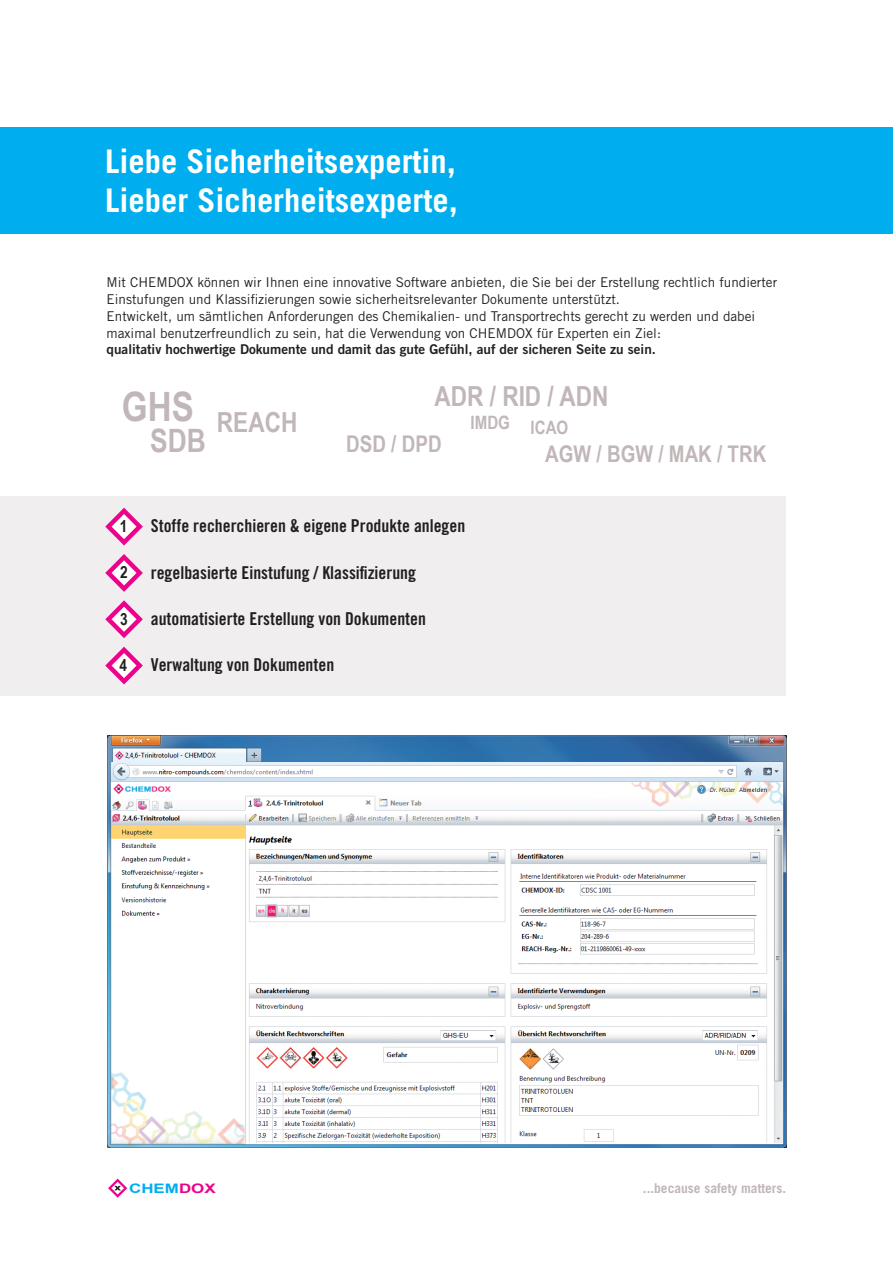
<style>
.page{position:relative;width:893px;height:1263px;background:#fff}
.page>*{position:absolute;margin:0;border:0;box-sizing:border-box;transform-origin:0 0}
.t1{font:700 40.5px "Arial Narrow";color:#c1b6b8}
.t2{font:700 32.55px/39px "Trade Gothic LT Std";color:#fff}
.t3{font:700 32.25px "Arial Narrow";color:#c1b6b8}
.t4{font:700 27.6px "Arial Narrow";color:#c1b6b8}
.t5{font:700 22.95px "Arial Narrow";color:#c1b6b8}
.t6{font:700 18.45px "Arial Narrow";color:#c1b6b8}
.t7{font:17.7px "Trade Gothic LT Std Bd Cn 20";color:#231f20}
.t8{font:700 16.8px "Arial Narrow";color:#231f20}
.t9{font:13.5px/16.8px "Trade Gothic LT Std";color:#231f20}
.t10{font:700 13.5px "Trade Gothic LT Std";color:#c1b6b8}
.t11{font:700 13.05px "Arial";color:#00aeef;scale:1.29 1}
.s1{font-family:"Trade Gothic LT Std Bd 2"}
.s2{color:#ed028c}
</style>
<div class="page">
<div style="left:0;top:497px;width:785px;height:199px;background:#f0eeee"></div>
<svg style="left:105px;top:508px;width:38px;height:37px"></svg>
<svg style="left:105px;top:554px;width:38px;height:38px"></svg>
<svg style="left:105px;top:600px;width:38px;height:38px"></svg>
<svg style="left:105px;top:647px;width:38px;height:37px"></svg>
<div style="left:0;top:128px;width:893px;height:106px;background:#00aeef"></div>
<svg style="left:108px;top:1178px;width:19px;height:20px"></svg>
<img style="left:108px;top:735px;width:678px;height:412px">
<p class="t2" style="left:105px;top:141px;width:354px">Liebe Sicherheitsexpertin,<br>Lieber Sicherheitsexperte,</p>
<p class="t9" style="left:107px;top:274px;width:672px">Mit CHEMDOX können wir Ihnen eine innovative Software anbieten, die Sie bei der Erstellung rechtlich fundierter Einstufungen und Klassifizierungen sowie sicherheitsrelevanter Dokumente unterstützt.<br>Entwickelt, um sämtlichen Anforderungen des Chemikalien- und Transportrechts gerecht zu werden und dabei maximal benutzerfreundlich zu sein, hat die Verwendung von CHEMDOX für Experten ein Ziel:<br><span class="s1">qualitativ hochwertige Dokumente und damit das gute Gefühl, auf der sicheren Seite zu sein.</span></p>
<p class="t1" style="left:122px;top:376px;width:73px">GHS</p>
<p class="t4" style="left:434px;top:375px;width:175px">ADR / RID / ADN</p>
<p class="t5" style="left:346px;top:427px;width:97px">DSD / DPD</p>
<p class="t4" style="left:217px;top:401px;width:82px">REACH</p>
<p class="t6" style="left:471px;top:408px;width:41px">IMDG</p>
<p class="t6" style="left:531px;top:414px;width:39px">ICAO</p>
<p class="t3" style="left:150px;top:417px;width:57px">SDB</p>
<p class="t5" style="left:545px;top:437px;width:223px">AGW / BGW / MAK / TRK</p>
<p class="t8" style="left:120px;top:513px;width:9px">1</p>
<p class="t8" style="left:120px;top:560px;width:9px">2</p>
<p class="t8" style="left:120px;top:607px;width:9px">3</p>
<p class="t8" style="left:119px;top:652px;width:9px">4</p>
<p class="t7" style="left:151px;top:515px;width:316px">Stoffe recherchieren &amp; eigene Produkte anlegen</p>
<p class="t7" style="left:151px;top:561px;width:267px">regelbasierte Einstufung / Klassifizierung</p>
<p class="t7" style="left:151px;top:608px;width:277px">automatisierte Erstellung von Dokumenten</p>
<p class="t7" style="left:151px;top:654px;width:185px">Verwaltung von Dokumenten</p>
<p class="t11" style="left:129px;top:1180px;width:69px">CHEM<span class="s2">DOX</span></p>
<p class="t10" style="left:643px;top:1180px;width:145px">...because safety matters.</p>
</div>
